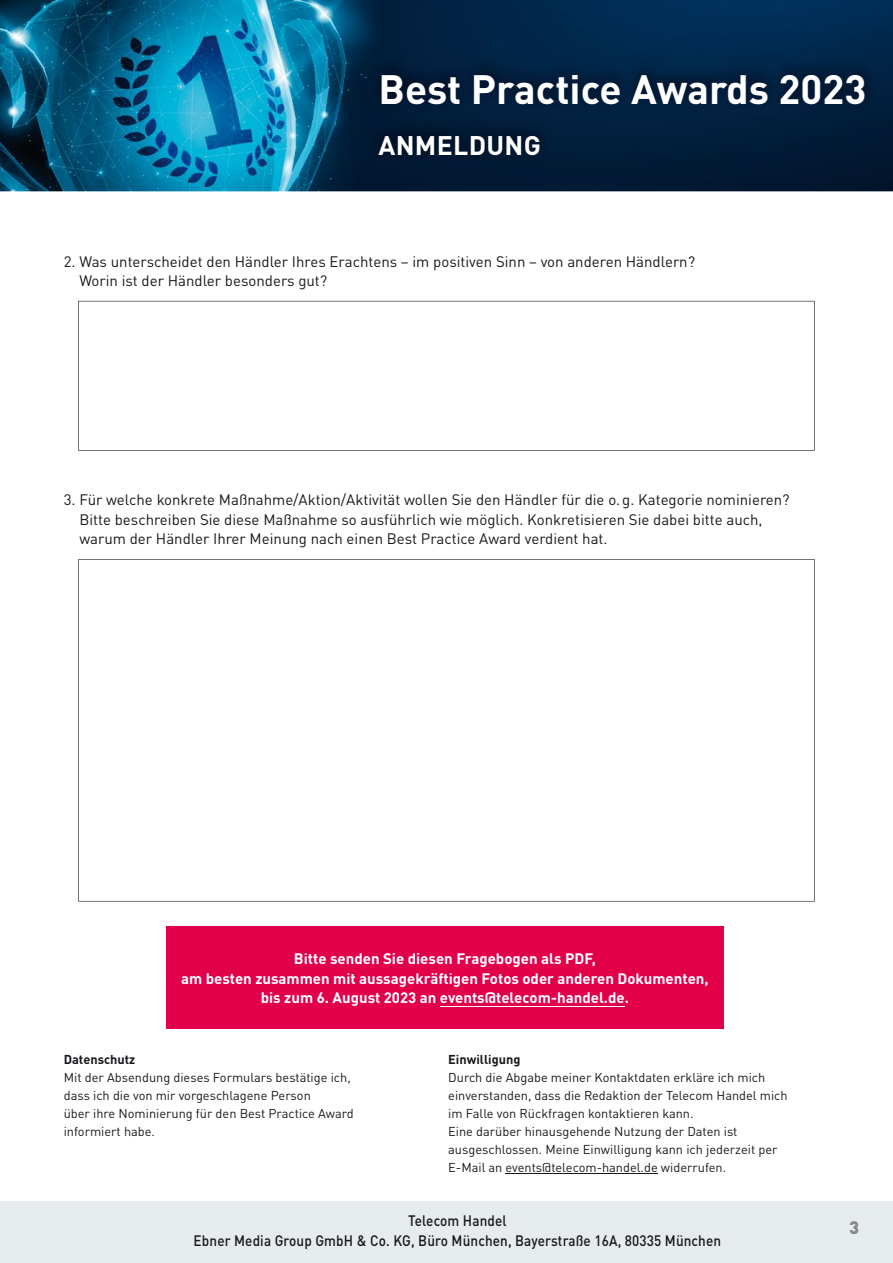
<style>
.page{position:relative;width:893px;height:1263px;background:#fff}
.page>*{position:absolute;margin:0;border:0;box-sizing:border-box;transform-origin:0 0}
.t1{font:700 40.5px "DINOT";color:#fff}
.t2{font:700 26.55px "DINOT";letter-spacing:.01em;color:#fff}
.t3{font:900 18px "DINOT";color:#87888a}
.t4{font:15px/19.5px "DINOT";color:#1a171c}
.t5{font:700 15px/19.5px "DINOT";color:#fff;text-align:center}
.t6{font:500 15px/19.5px "DINOT";letter-spacing:.01em;color:#1a171c;text-align:center;scale:.9 1}
.t7{font:12.75px/18px "DINOT";color:#1a171c}
.t8{font:700 12.75px "DINOT";color:#1a171c}
</style>
<div class="page">
<svg style="left:78px;top:301px;width:737px;height:150px"></svg>
<svg style="left:78px;top:559px;width:737px;height:342px"></svg>
<div style="left:166px;top:926px;width:557px;height:103px;background:#e3004a"></div>
<hr style="left:440px;top:1006px;width:185px;height:1px;background:#fff">
<hr style="left:506px;top:1173px;width:152px;height:1px;background:#1a171c">
<img style="left:0;top:0;width:893px;height:191px">
<img style="left:366px;top:57px;width:512px;height:107px">
<div style="left:0;top:1201px;width:893px;height:62px;background:#e6ebee"></div>
<h1 class="t1" style="left:378px;top:63px;width:490px">Best Practice Awards 2023</h1>
<h2 class="t2" style="left:379px;top:128px;width:164px">ANMELDUNG</h2>
<p class="t4" style="left:79px;top:251px;width:617px;text-indent:-16px">2. Was unterscheidet den Händler Ihres Erachtens – im positiven Sinn – von anderen Händlern?<br>Worin ist der Händler besonders gut?</p>
<p class="t4" style="left:79px;top:490px;width:712px;text-indent:-16px">3. Für welche konkrete Maßnahme/Aktion/Aktivität wollen Sie den Händler für die o. g. Kategorie nominieren?<br>Bitte beschreiben Sie diese Maßnahme so ausführlich wie möglich. Konkretisieren Sie dabei bitte auch, warum der Händler Ihrer Meinung nach einen Best Practice Award verdient hat.</p>
<p class="t5" style="left:181px;top:948px;width:529px">Bitte senden Sie diesen Fragebogen als PDF,<br>am besten zusammen mit aussagekräftigen Fotos oder anderen Dokumenten, bis zum 6. August 2023 an events@telecom-handel.de.</p>
<p class="t8" style="left:64px;top:1051px;width:73px">Datenschutz</p>
<p class="t7" style="left:64px;top:1068px;width:291px">Mit der Absendung dieses Formulars bestätige ich, dass ich die von mir vorgeschlagene Person<br>über ihre Nominierung für den Best Practice Award informiert habe.</p>
<p class="t8" style="left:448px;top:1051px;width:74px">Einwilligung</p>
<p class="t7" style="left:448px;top:1068px;width:341px">Durch die Abgabe meiner Kontaktdaten erkläre ich mich einverstanden, dass die Redaktion der Telecom Handel mich im Falle von Rückfragen kontaktieren kann.<br>Eine darüber hinausgehende Nutzung der Daten ist ausgeschlossen. Meine Einwilligung kann ich jederzeit per E-Mail an events@telecom-handel.de widerrufen.</p>
<p class="t6" style="left:194px;top:1210px;width:588px">Telecom Handel<br>Ebner Media Group GmbH &amp; Co. KG, Büro München, Bayerstraße 16A, 80335 München</p>
<h3 class="t3" style="left:849px;top:1216px;width:12px">3</h3>
</div>
